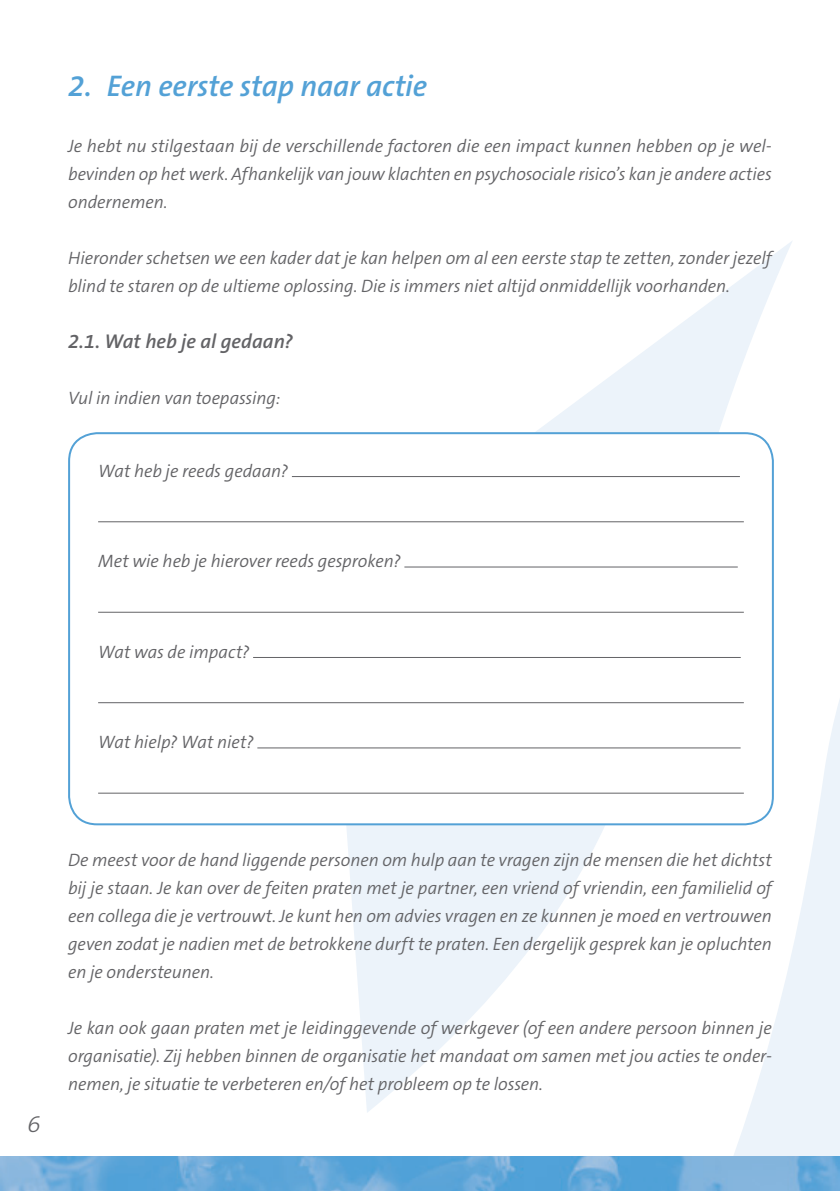
<style>
.page{position:relative;width:840px;height:1191px;background:#fff}
.page>*{position:absolute;margin:0;border:0;box-sizing:border-box;transform-origin:0 0}
.A5_T1{font:italic 600 30px "The Sans B6";letter-spacing:-.01em;color:#53a1d6}
.t1{font:italic 300 24px "The Sans B3";color:#636366}
.A5_T2{font:italic 600 20px "The Sans B6";color:#636366}
.A5_Broodtekst{font:italic 300 18px/28px "The Sans B4";letter-spacing:-.005em;color:#636366;text-align:justify}
</style>
<div class="page">
<svg style="left:329px;top:241px;width:510px;height:916px"></svg>
<img style="left:0;top:1157px;width:839px;height:34px">
<div style="left:69px;top:433px;width:703px;height:391px;background:#fff;border-radius:28px"></div>
<hr style="left:292px;top:476px;width:447px;height:1px;background:#636366">
<hr style="left:98px;top:521px;width:645px;height:1px;background:#636366">
<hr style="left:404px;top:566px;width:333px;height:1px;background:#636366">
<hr style="left:98px;top:612px;width:645px;height:1px;background:#636366">
<hr style="left:253px;top:657px;width:487px;height:1px;background:#636366">
<hr style="left:98px;top:702px;width:645px;height:1px;background:#636366">
<hr style="left:257px;top:747px;width:483px;height:1px;background:#636366">
<hr style="left:98px;top:793px;width:645px;height:1px;background:#636366">
<div style="left:68px;top:432px;width:705px;height:393px;border:2px solid #53a1d6;border-radius:28px"></div>
<p class="A5_T1" style="left:68px;top:70px;width:360px">2. Een eerste stap naar actie</p>
<p class="A5_Broodtekst" style="left:68px;top:133px;width:704px">Je hebt nu stilgestaan bij de verschillende factoren die een impact kunnen hebben op je wel&shy;bevinden op het werk. Afhankelijk van jouw klachten en psychosociale risico’s kan je andere acties ondernemen.</p>
<p class="A5_Broodtekst" style="left:68px;top:245px;width:705px">Hieronder schetsen we een kader dat je kan helpen om al een eerste stap te zetten, zonder jezelf blind te staren op de ultieme oplossing. Die is immers niet altijd onmiddellijk voorhanden.</p>
<p class="A5_T2" style="left:68px;top:331px;width:226px">2.1. Wat heb je al gedaan?</p>
<p class="A5_Broodtekst" style="left:68px;top:385px;width:214px">Vul in indien van toepassing:</p>
<p class="A5_Broodtekst" style="left:98px;top:458px;width:191px">Wat heb je reeds gedaan?</p>
<p class="A5_Broodtekst" style="left:98px;top:548px;width:304px">Met wie heb je hierover reeds gesproken?</p>
<p class="A5_Broodtekst" style="left:98px;top:638px;width:153px">Wat was de impact?</p>
<p class="A5_Broodtekst" style="left:98px;top:729px;width:157px">Wat hielp? Wat niet?</p>
<h2 class="t1" style="left:27px;top:1112px;width:15px">6</h2>
<p class="A5_Broodtekst" style="left:68px;top:847px;width:705px">De meest voor de hand liggende personen om hulp aan te vragen zijn de mensen die het dichtst bij je staan. Je kan over de feiten praten met je partner, een vriend of vriendin, een familielid of een collega die je vertrouwt. Je kunt hen om advies vragen en ze kunnen je moed en vertrouwen geven zodat je nadien met de betrokkene durft te praten. Een dergelijk gesprek kan je opluchten en je ondersteunen.</p>
<p class="A5_Broodtekst" style="left:68px;top:1015px;width:705px">Je kan ook gaan praten met je leidinggevende of werkgever (of een andere persoon binnen je organisatie). Zij hebben binnen de organisatie het mandaat om samen met jou acties te onder&shy;nemen, je situatie te verbeteren en/of het probleem op te lossen.</p>
</div>
